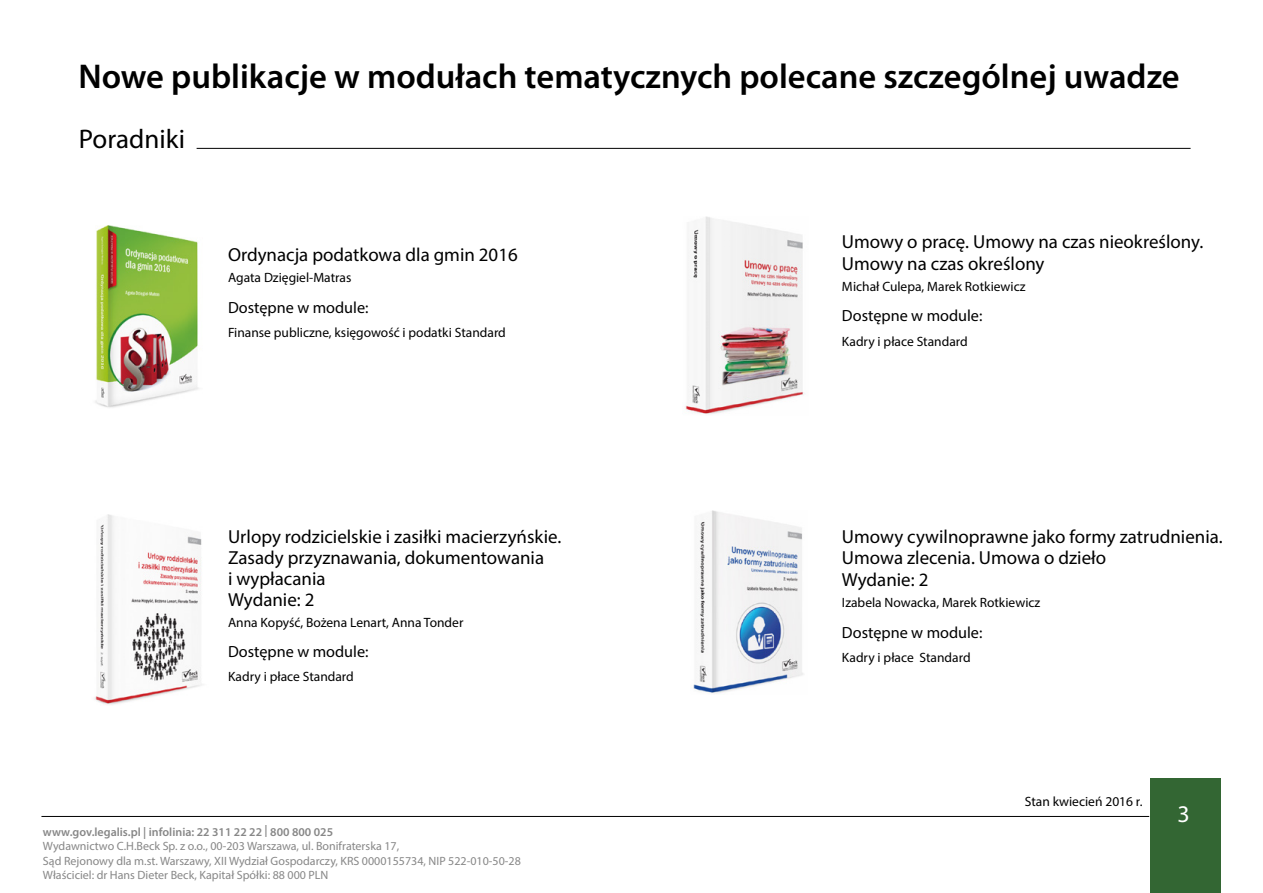
<style>
.page{position:relative;width:1263px;height:893px;background:#fff}
.page>*{position:absolute;margin:0;border:0;box-sizing:border-box;transform-origin:0 0}
.t1{font:600 34.5px "Myriad Pro";color:#000}
.t2{font:27px "Myriad Pro";color:#000}
.t3{font:24px "Myriad Pro";color:#fff}
.t4{font:18.9px/21px "Myriad Pro";color:#000}
.t5{font:16.2px "Myriad Pro";color:#000}
.t6{font:13.5px "Myriad Pro";color:#000}
.t7{font:12px/14.4px "Myriad Pro";color:#878787}
.t8{font:600 12px "Myriad Pro";color:#878787}
</style>
<div class="page">
<hr style="left:41px;top:816px;width:1108px;height:1px;background:#000">
<div style="left:1150px;top:779px;width:70px;height:114px;background:#363"></div>
<hr style="left:197px;top:148px;width:993px;height:1px;background:#000">
<img style="left:95px;top:225px;width:104px;height:183px">
<img style="left:94px;top:515px;width:108px;height:190px">
<img style="left:685px;top:216px;width:121px;height:198px">
<img style="left:693px;top:510px;width:110px;height:184px">
<h1 class="t1" style="left:78px;top:54px;width:1103px">Nowe publikacje w modułach tematycznych polecane szczególnej uwadze</h1>
<h2 class="t2" style="left:79px;top:123px;width:108px">Poradniki</h2>
<p class="t4" style="left:228px;top:244px;width:291px">Ordynacja podatkowa dla gmin 2016</p>
<p class="t6" style="left:228px;top:269px;width:125px">Agata Dzięgiel-Matras</p>
<p class="t5" style="left:228px;top:297px;width:142px">Dostępne w module:</p>
<p class="t6" style="left:228px;top:324px;width:279px">Finanse publiczne, księgowość i podatki Standard</p>
<p class="t4" style="left:228px;top:526px;width:335px">Urlopy rodzicielskie i zasiłki macierzyńskie.<br>Zasady przyznawania, dokumentowania<br>i wypłacania<br>Wydanie: 2</p>
<p class="t6" style="left:228px;top:614px;width:237px">Anna Kopyść, Bożena Lenart, Anna Tonder</p>
<p class="t5" style="left:228px;top:641px;width:142px">Dostępne w module:</p>
<p class="t6" style="left:228px;top:668px;width:127px">Kadry i płace Standard</p>
<p class="t8" style="left:43px;top:824px;width:292px">www.gov.legalis.pl | infolinia: 22 311 22 22 | 800 800 025</p>
<p class="t7" style="left:43px;top:839px;width:479px">Wydawnictwo C.H.Beck Sp. z o.o., 00-203 Warszawa, ul. Bonifraterska 17,<br>Sąd Rejonowy dla m.st. Warszawy, XII Wydział Gospodarczy, KRS 0000155734, NIP 522-010-50-28<br>Właściciel: dr Hans Dieter Beck, Kapitał Spółki: 88 000 PLN</p>
<p class="t4" style="left:842px;top:230px;width:363px;line-height:22.6px">Umowy o pracę. Umowy na czas nieokreślony.<br>Umowy na czas określony</p>
<p class="t6" style="left:842px;top:278px;width:185px">Michał Culepa, Marek Rotkiewicz</p>
<p class="t5" style="left:842px;top:306px;width:142px">Dostępne w module:</p>
<p class="t6" style="left:842px;top:333px;width:127px">Kadry i płace Standard</p>
<p class="t4" style="left:842px;top:526px;width:382px">Umowy cywilnoprawne jako formy zatrudnienia.<br>Umowa zlecenia. Umowa o dzieło</p>
<p class="t4" style="left:842px;top:569px;width:88px">Wydanie: 2</p>
<p class="t6" style="left:842px;top:594px;width:200px">Izabela Nowacka, Marek Rotkiewicz</p>
<p class="t5" style="left:842px;top:622px;width:142px">Dostępne w module:</p>
<p class="t6" style="left:842px;top:649px;width:130px">Kadry i płace Standard</p>
<p class="t6" style="left:1025px;top:793px;width:119px">Stan kwiecień 2016 r.</p>
<p class="t3" style="left:1177px;top:799px;width:14px">3</p>
</div>
